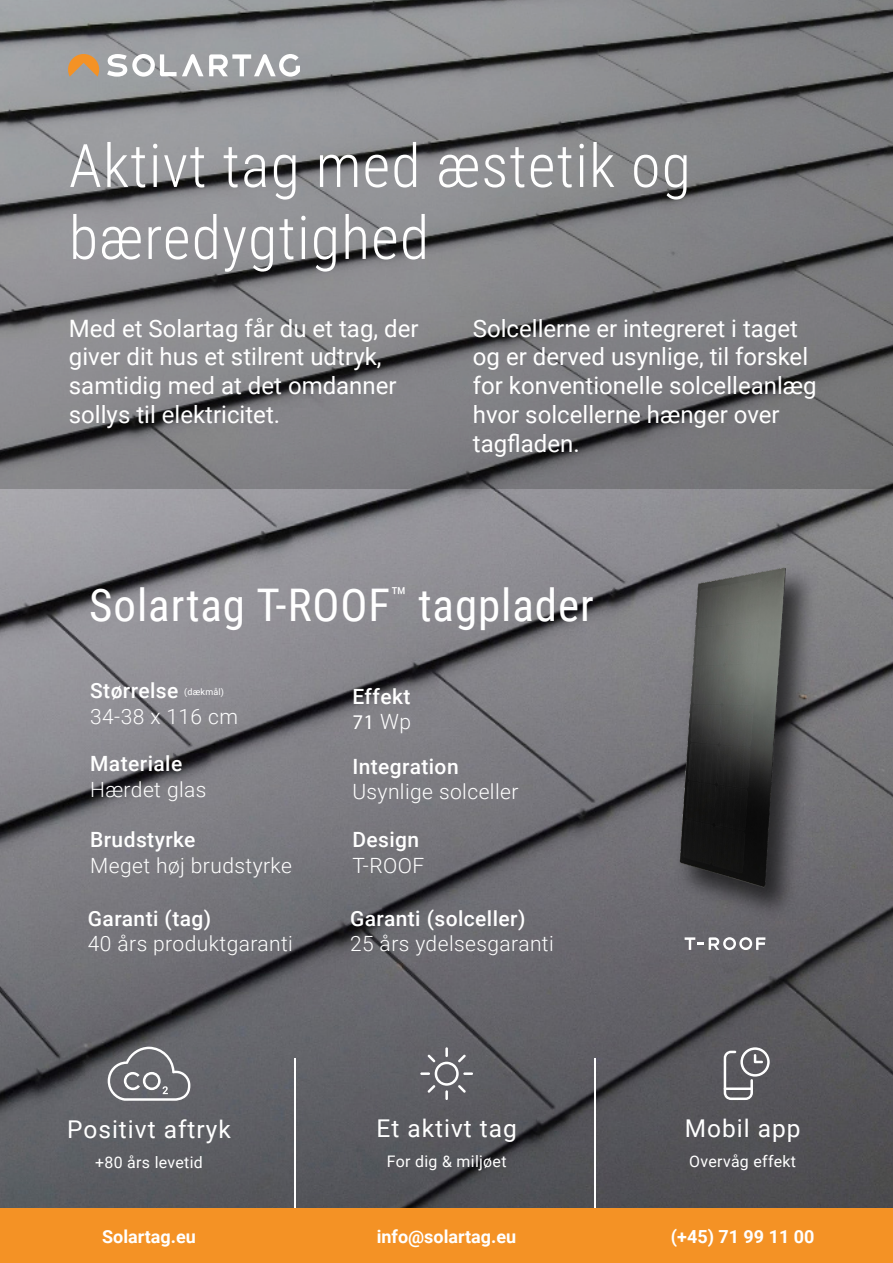
<style>
.page{position:relative;width:893px;height:1263px;background:#fff}
.page>*{position:absolute;margin:0;border:0;box-sizing:border-box;transform-origin:0 0}
.t1{font:300 60px/72px "Roboto Condensed";letter-spacing:.02em;color:#fff}
.t2{font:45px "Roboto Condensed";letter-spacing:.02em;color:#fff}
.t3{font:24.45px "Roboto";letter-spacing:.04em;color:#fff}
.t4{font:24px/28.8px "Roboto";color:#fff}
.t5{font:300 21px/25.2px "Roboto";letter-spacing:.02em;color:#fff}
.t6{font:500 21px/25.2px "Roboto";letter-spacing:.02em;color:#fff}
.t7{font:700 18px "Roboto";color:#fff}
.t8{font:15.9px "Roboto";letter-spacing:.02em;color:#fff}
.t9{font:9px "Roboto";letter-spacing:.02em;color:#fff}
.s1{font-family:"Myriad Pro";font-weight:400}
.s2{font-weight:300}
.s3{font-weight:500}
</style>
<div class="page">
<img style="left:0;top:489px;width:893px;height:720px">
<svg style="left:0;top:0;width:893px;height:489px;background:#7c7c7f"></svg>
<svg style="left:685px;top:937px;width:80px;height:13px"></svg>
<svg style="left:420px;top:1047px;width:53px;height:53px;background:#737277"></svg>
<svg style="left:724px;top:1047px;width:46px;height:53px"></svg>
<svg style="left:107px;top:54px;width:193px;height:23px"></svg>
<svg style="left:68px;top:54px;width:31px;height:23px"></svg>
<hr style="left:294px;top:1058px;width:2px;height:175px;background:#fff">
<hr style="left:594px;top:1058px;width:2px;height:175px;background:#fff">
<div style="left:0;top:1209px;width:893px;height:54px;background:#f49225"></div>
<svg style="left:107px;top:1047px;width:83px;height:54px;background:#7e7e82"></svg>
<img style="left:627px;top:555px;width:217px;height:372px">
<p class="t1" style="left:69px;top:127px;width:623px">Aktivt tag med æstetik og bæredygtighed</p>
<p class="t4" style="left:69px;top:313px;width:351px">Med et Solartag får du et tag, der giver dit hus et stilrent udtryk, samtidig med at det omdanner sollys til elektricitet.</p>
<p class="t4" style="left:473px;top:313px;width:345px">Solcellerne er integreret i taget og er derved usynlige, til forskel for konventionelle solcelleanlæg hvor solcellerne hænger over tagfladen.</p>
<p class="t2" style="left:89px;top:574px;width:506px">Solartag T-ROOF<sup>™</sup> tagplader</p>
<p class="t6" style="left:90px;top:677px;width:90px">Størrelse</p>
<p class="t5" style="left:90px;top:703px;width:149px">34-38 x 116 cm</p>
<p class="t9" style="left:184px;top:685px;width:41px">(dækmål)</p>
<p class="t6" style="left:90px;top:750px;width:94px">Materiale</p>
<p class="t5" style="left:90px;top:776px;width:118px">Hærdet glas</p>
<p class="t6" style="left:90px;top:826px;width:107px">Brudstyrke</p>
<p class="t5" style="left:90px;top:852px;width:203px">Meget høj brudstyrke</p>
<p class="t6" style="left:88px;top:905px;width:125px">Garanti (tag)</p>
<p class="t5" style="left:88px;top:930px;width:207px">40 års produktgaranti</p>
<p class="t6" style="left:352px;top:683px;width:60px">Effekt<br><span class="s1">71</span> <span class="s2">Wp</span></p>
<p class="t5" style="left:352px;top:753px;width:168px"><span class="s3">Integration<br></span>Usynlige solceller</p>
<p class="t6" style="left:352px;top:826px;width:73px">Design<br><span class="s2">T-ROOF</span></p>
<p class="t5" style="left:350px;top:905px;width:205px;line-height:24.8px"><span class="s3">Garanti (solceller)<br></span>25 års ydelsesgaranti</p>
<p class="t3" style="left:67px;top:1112px;width:165px">Positivt aftryk</p>
<p class="t8" style="left:95px;top:1151px;width:109px">+80 års levetid</p>
<p class="t3" style="left:376px;top:1111px;width:142px">Et aktivt tag</p>
<p class="t3" style="left:685px;top:1111px;width:117px">Mobil app</p>
<p class="t8" style="left:387px;top:1150px;width:121px">For dig &amp; miljøet</p>
<p class="t8" style="left:689px;top:1150px;width:108px">Overvåg effekt</p>
<p class="t7" style="left:102px;top:1223px;width:95px">Solartag.eu</p>
<p class="t7" style="left:377px;top:1223px;width:141px">info@solartag.eu</p>
<p class="t7" style="left:671px;top:1223px;width:145px">(+45) 71 99 11 00</p>
</div>
